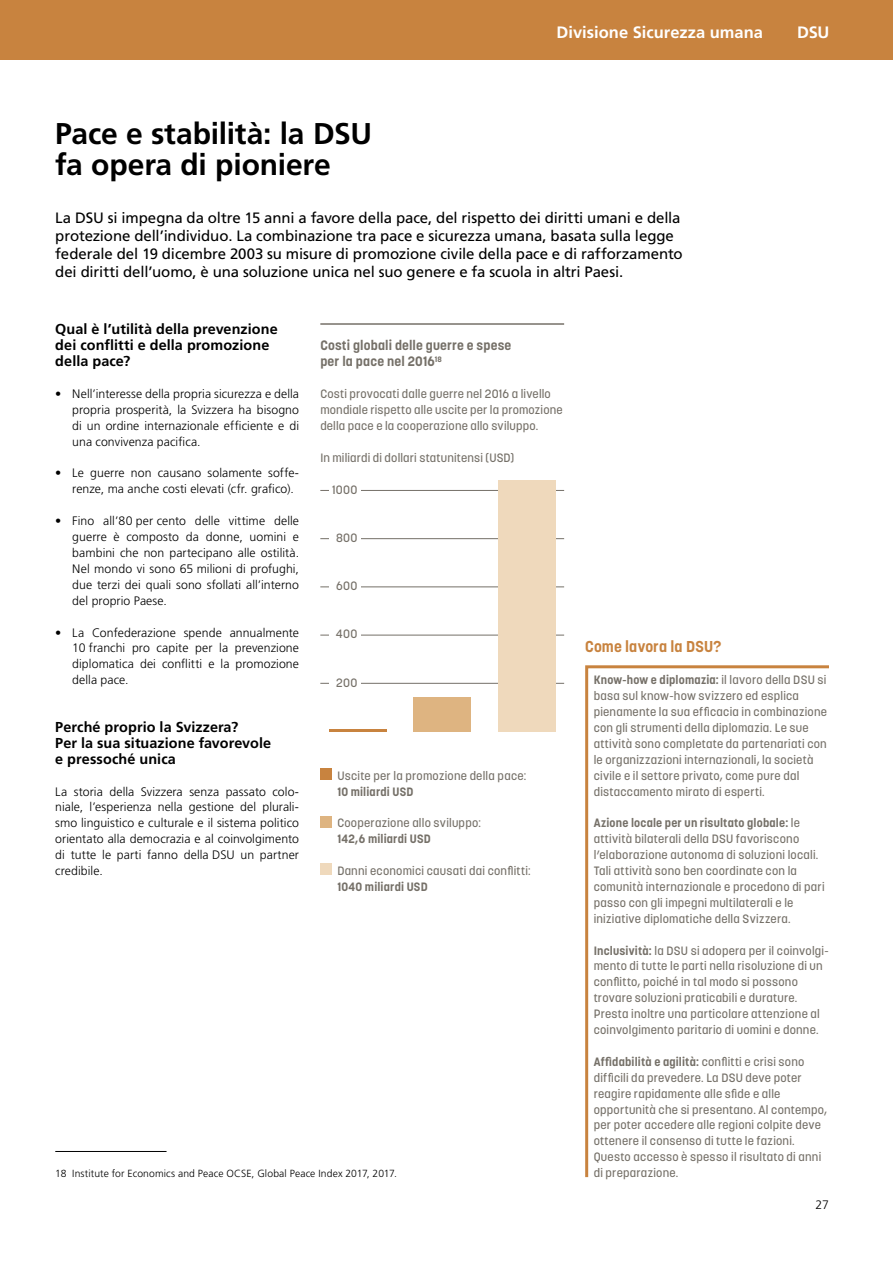
<style>
.page{position:relative;width:893px;height:1263px;background:#fff}
.page>*{position:absolute;margin:0;border:0;box-sizing:border-box;transform-origin:0 0}
._7_Haupttitel{font:700 30px/31.8px "Frutiger LT Pro";letter-spacing:-.005em;color:#000}
._2_Kapitel_Bold{font:700 16.5px "Frutiger LT Pro";color:#fff}
._9_Titel_Kasten{font:700 15.6px "Korolev";letter-spacing:.005em;color:#c8833f}
._4_Lauf_Lead_9_5pt{font:15px/18px "Frutiger LT Pro";letter-spacing:-.01em;color:#000}
._8_Zwischentitel_10p{font:700 14.4px/15.9px "Frutiger LT Pro";letter-spacing:.005em;color:#000}
._8_Grafik_Titel{font:700 13.5px/15.9px "Korolev";letter-spacing:.01em;color:#757068}
._1_Lauftext_9pt{font:300 12.3px/15.9px "Frutiger LT Pro";letter-spacing:.005em;color:#000;text-align:justify}
._8_Kasten_Ausblick_r{font:500 12px/15.9px "Korolev";letter-spacing:.015em;color:#757068}
._8_Grafik_Titel-2{font:500 12px/15.9px "Korolev";letter-spacing:.01em;color:#757068}
._4_Grafik_Lauf{font:500 12px/15.9px "Korolev";letter-spacing:.02em;color:#757068}
._1__Fussnote{font:300 10.35px "Frutiger LT Pro";letter-spacing:.01em;color:#000}
.s1{font-weight:700}
</style>
<div class="page">
<div style="left:0;top:0;width:893px;height:60px;background:#c8833f"></div>
<hr style="left:320px;top:683px;width:244px;height:1px;background:#757068">
<hr style="left:320px;top:635px;width:244px;height:1px;background:#757068">
<hr style="left:320px;top:586px;width:244px;height:1px;background:#757068">
<hr style="left:320px;top:538px;width:244px;height:1px;background:#757068">
<hr style="left:320px;top:490px;width:244px;height:1px;background:#757068">
<hr style="left:329px;top:729px;width:58px;height:3px;background:#c8833f">
<div style="left:498px;top:480px;width:58px;height:252px;background:#efd9bc"></div>
<div style="left:413px;top:697px;width:58px;height:35px;background:#deb481"></div>
<div style="left:329px;top:482px;width:32px;height:233px;background:#fff"></div>
<hr style="left:320px;top:323px;width:244px;height:2px;background:#757068">
<div style="left:320px;top:768px;width:12px;height:12px;background:#c8833f"></div>
<div style="left:320px;top:816px;width:12px;height:11px;background:#deb481"></div>
<div style="left:320px;top:863px;width:12px;height:12px;background:#efd9bc"></div>
<svg style="left:585px;top:665px;width:244px;height:513px"></svg>
<hr style="left:55px;top:1151px;width:112px;height:1px;background:#000">
<p class="_2_Kapitel_Bold" style="left:557px;top:22px;width:208px">Divisione Sicurezza umana</p>
<p class="_2_Kapitel_Bold" style="left:797px;top:22px;width:34px">DSU</p>
<p class="_7_Haupttitel" style="left:55px;top:117px;width:318px">Pace e stabilità: la DSU fa opera di pioniere</p>
<p class="_4_Lauf_Lead_9_5pt" style="left:55px;top:209px;width:629px">La DSU si impegna da oltre 15 anni a favore della pace, del rispetto dei diritti umani e della protezione dell’individuo. La combinazione tra pace e sicurezza umana, basata sulla legge federale del 19 dicembre 2003 su misure di promozione civile della pace e di rafforzamento dei diritti dell’uomo, è una soluzione unica nel suo genere e fa scuola in altri Paesi.</p>
<p class="_8_Zwischentitel_10p" style="left:55px;top:321px;width:224px">Qual è l’utilità della prevenzione dei conflitti e della promozione della pace?</p>
<p class="_1_Lauftext_9pt" style="left:72px;top:386px;width:228px;text-indent:-17px">• Nell’interesse della propria sicurezza e della propria prosperità, la Svizzera ha bisogno di un ordine internazionale efficiente e di una convivenza pacifica.</p>
<p class="_1_Lauftext_9pt" style="left:72px;top:465px;width:228px;text-indent:-17px">• Le guerre non causano solamente soffe&shy;renze, ma anche costi elevati (cfr. grafico).</p>
<p class="_1_Lauftext_9pt" style="left:72px;top:513px;width:228px;text-indent:-17px">• Fino all’80 per cento delle vittime delle guerre è composto da donne, uomini e bambini che non partecipano alle ostilità.<br>Nel mondo vi sono 65 milioni di profughi, due terzi dei quali sono sfollati all’interno del proprio Paese.</p>
<p class="_1_Lauftext_9pt" style="left:72px;top:624px;width:228px;text-indent:-17px">• La Confederazione spende annualmente 10 franchi pro capite per la prevenzione diplomatica dei conflitti e la promozione della pace.</p>
<p class="_8_Zwischentitel_10p" style="left:55px;top:719px;width:217px">Perché proprio la Svizzera?<br>Per la sua situazione favorevole e pressoché unica</p>
<p class="_1_Lauftext_9pt" style="left:55px;top:783px;width:245px">La storia della Svizzera senza passato colo&shy;niale, l’esperienza nella gestione del plurali&shy;smo linguistico e culturale e il sistema politico orientato alla democrazia e al coinvolgimento di tutte le parti fanno della DSU un partner credibile.</p>
<p class="_8_Grafik_Titel" style="left:320px;top:338px;width:192px">Costi globali delle guerre e spese per la pace nel 2016<sup>18</sup></p>
<p class="_8_Grafik_Titel-2" style="left:320px;top:386px;width:244px">Costi provocati dalle guerre nel 2016 a livello mondiale rispetto alle uscite per la promozione della pace e la cooperazione allo sviluppo.</p>
<p class="_8_Grafik_Titel-2" style="left:320px;top:449px;width:195px">In miliardi di dollari statunitensi (USD)</p>
<p class="_4_Grafik_Lauf" style="left:332px;top:482px;width:27px">1000</p>
<p class="_4_Grafik_Lauf" style="left:336px;top:530px;width:23px">800</p>
<p class="_4_Grafik_Lauf" style="left:336px;top:578px;width:23px">600</p>
<p class="_4_Grafik_Lauf" style="left:336px;top:626px;width:23px">400</p>
<p class="_4_Grafik_Lauf" style="left:336px;top:674px;width:23px">200</p>
<p class="_4_Grafik_Lauf" style="left:337px;top:767px;width:190px">Uscite per la promozione della pace:<br><span class="s1">10 miliardi USD</span></p>
<p class="_4_Grafik_Lauf" style="left:337px;top:815px;width:145px">Cooperazione allo sviluppo:<br><span class="s1">142,6 miliardi USD</span></p>
<p class="_4_Grafik_Lauf" style="left:337px;top:863px;width:195px">Danni economici causati dai conflitti:<br><span class="s1">1040 miliardi USD</span></p>
<p class="_9_Titel_Kasten" style="left:585px;top:637px;width:138px">Come lavora la DSU?</p>
<p class="_8_Kasten_Ausblick_r" style="left:594px;top:672px;width:235px"><span class="s1">Know-how e diplomazia:</span> il lavoro della DSU si basa sul know-how svizzero ed esplica pienamente la sua efficacia in combinazione con gli strumenti della diplomazia. Le sue attività sono completate da partenariati con le organizzazioni internazionali, la società civile e il settore privato, come pure dal distaccamento mirato di esperti.</p>
<p class="_8_Kasten_Ausblick_r" style="left:594px;top:815px;width:232px"><span class="s1">Azione locale per un risultato globale:</span> le attività bilaterali della DSU favoriscono l’elaborazione autonoma di soluzioni locali.<br>Tali attività sono ben coordinate con la comunità internazionale e procedono di pari passo con gli impegni multilaterali e le iniziative diplomatiche della Svizzera.</p>
<p class="_8_Kasten_Ausblick_r" style="left:594px;top:942px;width:236px"><span class="s1">Inclusività:</span> la DSU si adopera per il coinvolgi&shy;mento di tutte le parti nella risoluzione di un conflitto, poiché in tal modo si possono trovare soluzioni praticabili e durature.<br>Presta inoltre una particolare attenzione al coinvolgimento paritario di uomini e donne.</p>
<p class="_8_Kasten_Ausblick_r" style="left:594px;top:1054px;width:235px"><span class="s1">Affidabilità e agilità:</span> conflitti e crisi sono difficili da prevedere. La DSU deve poter reagire rapidamente alle sfide e alle opportunità che si presentano. Al contempo, per poter accedere alle regioni colpite deve ottenere il consenso di tutte le fazioni.<br>Questo accesso è spesso il risultato di anni</p>
<p class="_1__Fussnote" style="left:55px;top:1167px;width:343px">18 Institute for Economics and Peace OCSE, Global Peace Index 2017, 2017.</p>
<p class="_8_Kasten_Ausblick_r" style="left:594px;top:1165px;width:86px">di preparazione.</p>
<p class="_1_Lauftext_9pt" style="left:816px;top:1197px;width:15px">27</p>
</div>
